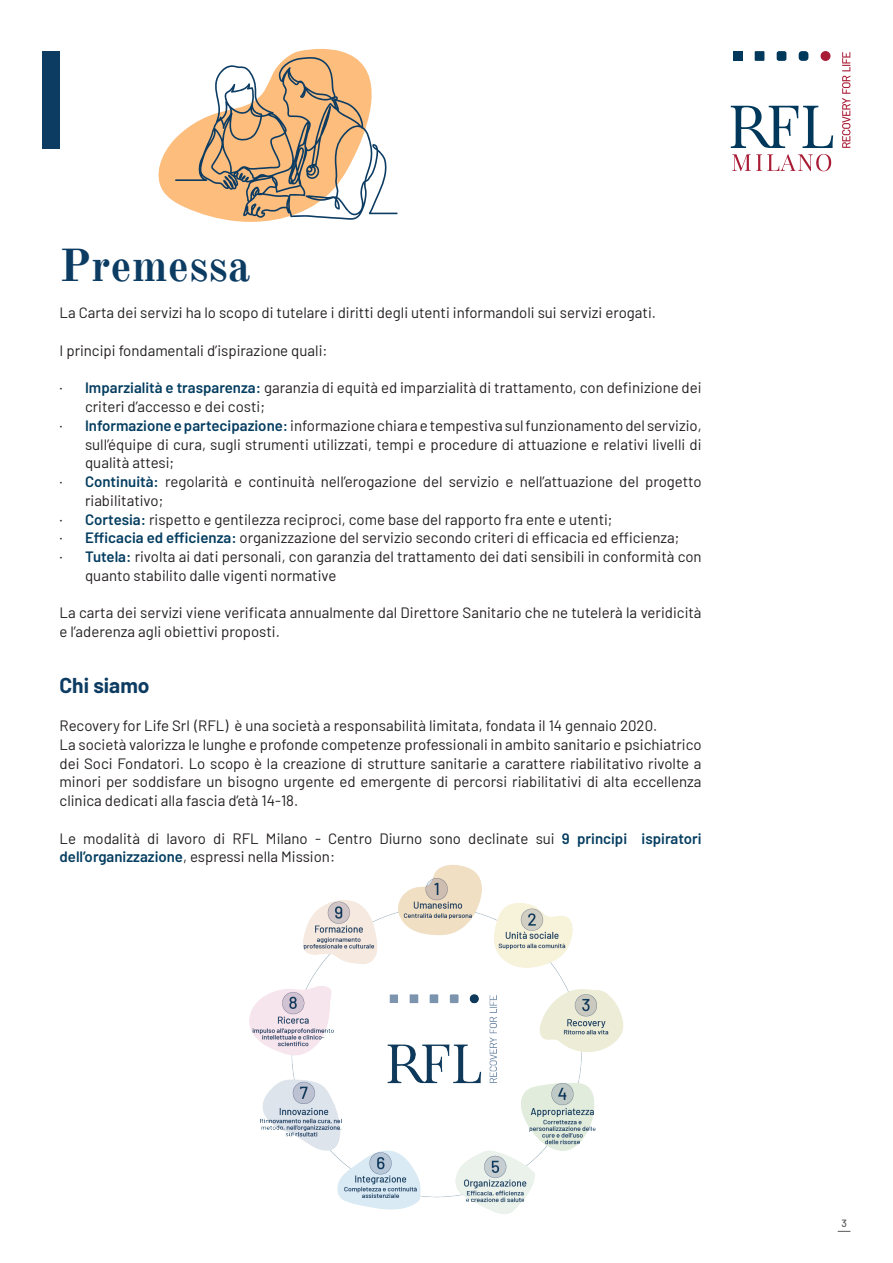
<style>
.page{position:relative;width:893px;height:1263px;background:#fff}
.page>*{position:absolute;margin:0;border:0;box-sizing:border-box;transform-origin:0 0}
.Testo{font:700 45px "Old Standard TT";color:#0d3c63}
.Titoletto{font:700 21px "Barlow";color:#0d3c63}
.Testo-2{font:15px/18.8px "Barlow";color:#231f20}
.Testo_tabulato{font:15px/18.8px "Barlow";color:#231f20}
.t1{font:500 10.5px "Barlow";color:#57585a}
.s1{font-weight:600;color:#043d60}
</style>
<div class="page">
<svg style="left:838px;top:1231px;width:12px;height:1px"></svg>
<svg style="left:732px;top:154px;width:99px;height:17px"></svg>
<div style="left:755px;top:51px;width:9px;height:10px;background:#00385c"></div>
<div style="left:777px;top:51px;width:9px;height:10px;background:#00385c;border-radius:2px"></div>
<div style="left:799px;top:51px;width:9px;height:10px;background:#00385c;border-radius:3px"></div>
<div style="left:733px;top:51px;width:9px;height:10px;background:#00385c"></div>
<div style="left:821px;top:51px;width:9px;height:10px;background:#a91c36;border-radius:50%"></div>
<svg style="left:731px;top:106px;width:102px;height:42px"></svg>
<svg style="left:842px;top:52px;width:8px;height:96px"></svg>
<img style="left:249px;top:864px;width:375px;height:350px">
<div style="left:43px;top:51px;width:17px;height:98px;background:#0d3c63"></div>
<svg style="left:159px;top:49px;width:239px;height:173px"></svg>
<p class="Testo" style="left:60px;top:238px;width:193px">Premessa</p>
<p class="Testo-2" style="left:60px;top:302px;width:598px">La Carta dei servizi ha lo scopo di tutelare i diritti degli utenti informandoli sui servizi erogati.</p>
<p class="Testo-2" style="left:60px;top:340px;width:270px">I principi fondamentali d’ispirazione quali:</p>
<p class="Testo_tabulato" style="left:85px;top:377px;width:618px;text-indent:-26px">· <span class="s1">Imparzialità e trasparenza:</span> garanzia di equità ed imparzialità di trattamento, con definizione dei criteri d’accesso e dei costi;</p>
<p class="Testo_tabulato" style="left:85px;top:415px;width:618px;text-align:justify;text-indent:-26px">· <span class="s1">Informazione e partecipazione:</span> informazione chiara e tempestiva sul funzionamento del servizio, sull’équipe di cura, sugli strumenti utilizzati, tempi e procedure di attuazione e relativi livelli di qualità attesi;</p>
<p class="Testo_tabulato" style="left:85px;top:471px;width:618px;text-indent:-26px">· <span class="s1">Continuità:</span> regolarità e continuità nell’erogazione del servizio e nell’attuazione del progetto riabilitativo;</p>
<p class="Testo_tabulato" style="left:60px;top:509px;width:555px">· <span class="s1">Cortesia:</span> rispetto e gentilezza reciproci, come base del rapporto fra ente e utenti;</p>
<p class="Testo_tabulato" style="left:60px;top:527px;width:621px">· <span class="s1">Efficacia ed efficienza:</span> organizzazione del servizio secondo criteri di efficacia ed efficienza;</p>
<p class="Testo_tabulato" style="left:85px;top:546px;width:618px;text-indent:-26px">· <span class="s1">Tutela:</span> rivolta ai dati personali, con garanzia del trattamento dei dati sensibili in conformità con quanto stabilito dalle vigenti normative</p>
<p class="Testo-2" style="left:60px;top:602px;width:644px">La carta dei servizi viene verificata annualmente dal Direttore Sanitario che ne tutelerà la veridicità e l’aderenza agli obiettivi proposti.</p>
<p class="Titoletto" style="left:60px;top:670px;width:91px">Chi siamo</p>
<p class="Testo-2" style="left:60px;top:715px;width:599px">Recovery for Life Srl (RFL) è una società a responsabilità limitata, fondata il 14 gennaio 2020.</p>
<p class="Testo-2" style="left:60px;top:734px;width:644px;text-align:justify">La società valorizza le lunghe e profonde competenze professionali in ambito sanitario e psichiatrico dei Soci Fondatori. Lo scopo è la creazione di strutture sanitarie a carattere riabilitativo rivolte a minori per soddisfare un bisogno urgente ed emergente di percorsi riabilitativi di alta eccellenza clinica dedicati alla fascia d’età 14-18.</p>
<p class="Testo-2" style="left:60px;top:827px;width:644px">Le modalità di lavoro di RFL Milano - Centro Diurno sono declinate sui <span class="s1">9 principi ispiratori dell’organizzazione</span>, espressi nella Mission:</p>
<p class="t1" style="left:841px;top:1215px;width:7px">3</p>
</div>
